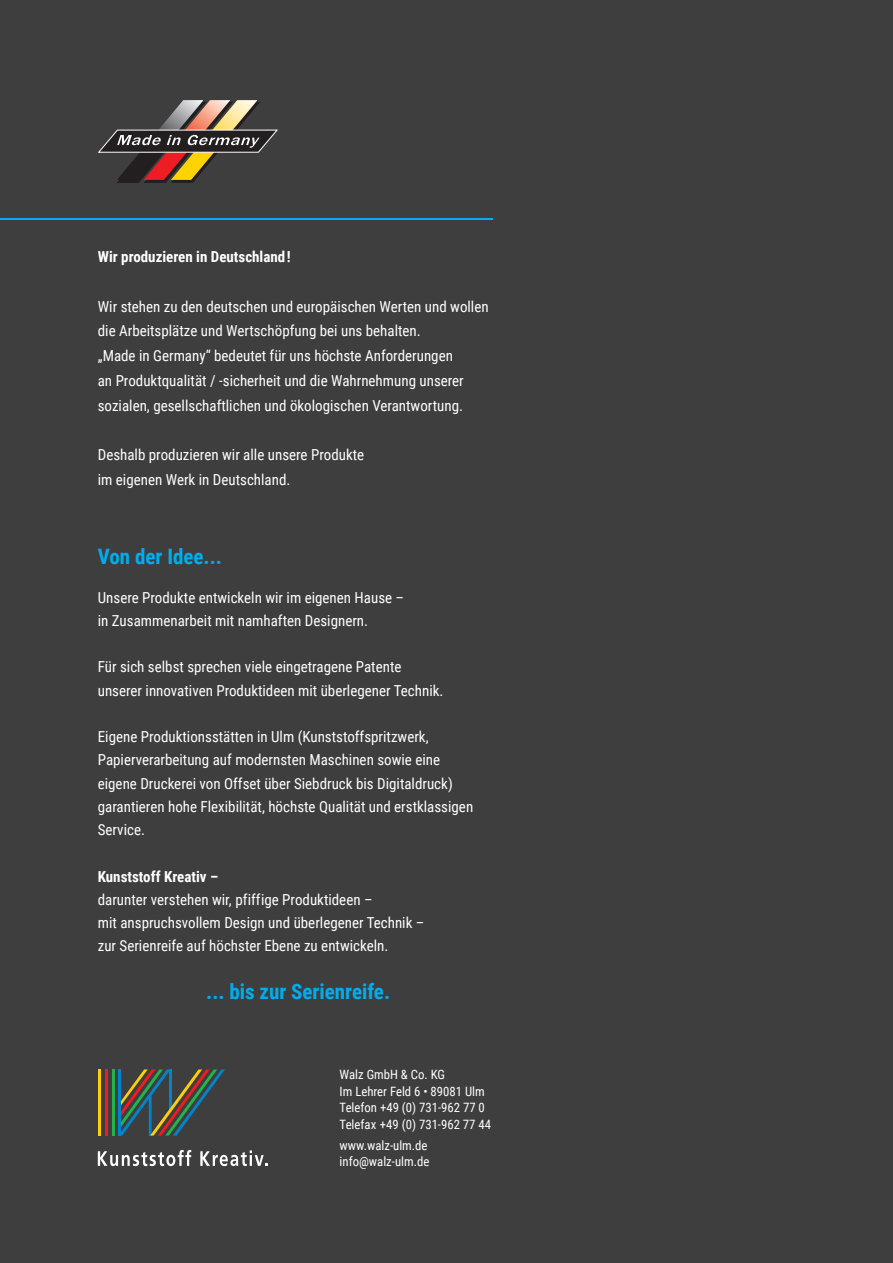
<style>
.page{position:relative;width:893px;height:1263px;background:#3e3e3f}
.page>*{position:absolute;margin:0;border:0;box-sizing:border-box;transform-origin:0 0}
.t1{font:700 21.15px "Roboto Condensed";color:#00aeef}
.t2{font:15.15px/23.2px "Roboto Condensed";color:#fff}
.t3{font:700 15.15px "Roboto Condensed";color:#fff}
.t4{font:12.9px/16.5px "Roboto Condensed";color:#fff}
</style>
<div class="page">
<svg style="left:98px;top:100px;width:180px;height:83px"></svg>
<hr style="left:98px;top:1069px;width:3px;height:66px;background:#fece08">
<hr style="left:105px;top:1069px;width:3px;height:66px;background:#ee1d23">
<hr style="left:112px;top:1069px;width:3px;height:66px;background:#23b24b">
<svg style="left:118px;top:1069px;width:107px;height:66px"></svg>
<hr style="left:119px;top:1069px;width:2px;height:66px;background:#0084ca">
<svg style="left:98px;top:1150px;width:93px;height:16px"></svg>
<svg style="left:200px;top:1150px;width:67px;height:16px"></svg>
<hr style="left:0;top:218px;width:493px;height:2px;background:#00aeef">
<p class="t3" style="left:98px;top:246px;width:194px">Wir produzieren in Deutschland!</p>
<p class="t2" style="left:98px;top:293px;width:392px;line-height:24.8px">Wir stehen zu den deutschen und europäischen Werten und wollen die Arbeitsplätze und Wertschöpfung bei uns behalten.<br>„Made in Germany“ bedeutet für uns höchste Anforderungen<br>an Produktqualität / -sicherheit und die Wahrnehmung unserer sozialen, gesellschaftlichen und ökologischen Verantwortung.</p>
<p class="t2" style="left:98px;top:442px;width:268px;line-height:24.8px">Deshalb produzieren wir alle unsere Produkte im eigenen Werk in Deutschland.</p>
<h1 class="t1" style="left:98px;top:542px;width:126px">Von der Idee...</h1>
<p class="t2" style="left:98px;top:585px;width:308px">Unsere Produkte entwickeln wir im eigenen Hause – in Zusammenarbeit mit namhaften Designern.</p>
<p class="t2" style="left:98px;top:655px;width:347px">Für sich selbst sprechen viele eingetragene Patente unserer innovativen Produktideen mit überlegener Technik.</p>
<p class="t2" style="left:98px;top:724px;width:377px">Eigene Produktionsstätten in Ulm (Kunststoffspritzwerk, Papierverarbeitung auf modernsten Maschinen sowie eine eigene Druckerei von Offset über Siebdruck bis Digitaldruck) garantieren hohe Flexibilität, höchste Qualität und erstklassigen Service.</p>
<p class="t3" style="left:98px;top:866px;width:122px">Kunststoff Kreativ –</p>
<p class="t2" style="left:98px;top:887px;width:328px">darunter verstehen wir, pfiffige Produktideen –<br>mit anspruchsvollem Design und überlegener Technik – zur Serienreife auf höchster Ebene zu entwickeln.</p>
<h1 class="t1" style="left:206px;top:977px;width:185px">... bis zur Serienreife.</h1>
<p class="t4" style="left:340px;top:1066px;width:153px">Walz GmbH &amp; Co. KG<br>Im Lehrer Feld 6 • 89081 Ulm<br>Telefon +49 (0) 731-962 77 0<br>Telefax +49 (0) 731-962 77 44</p>
<p class="t4" style="left:340px;top:1136px;width:91px">www.walz-ulm.de info@walz-ulm.de</p>
</div>
